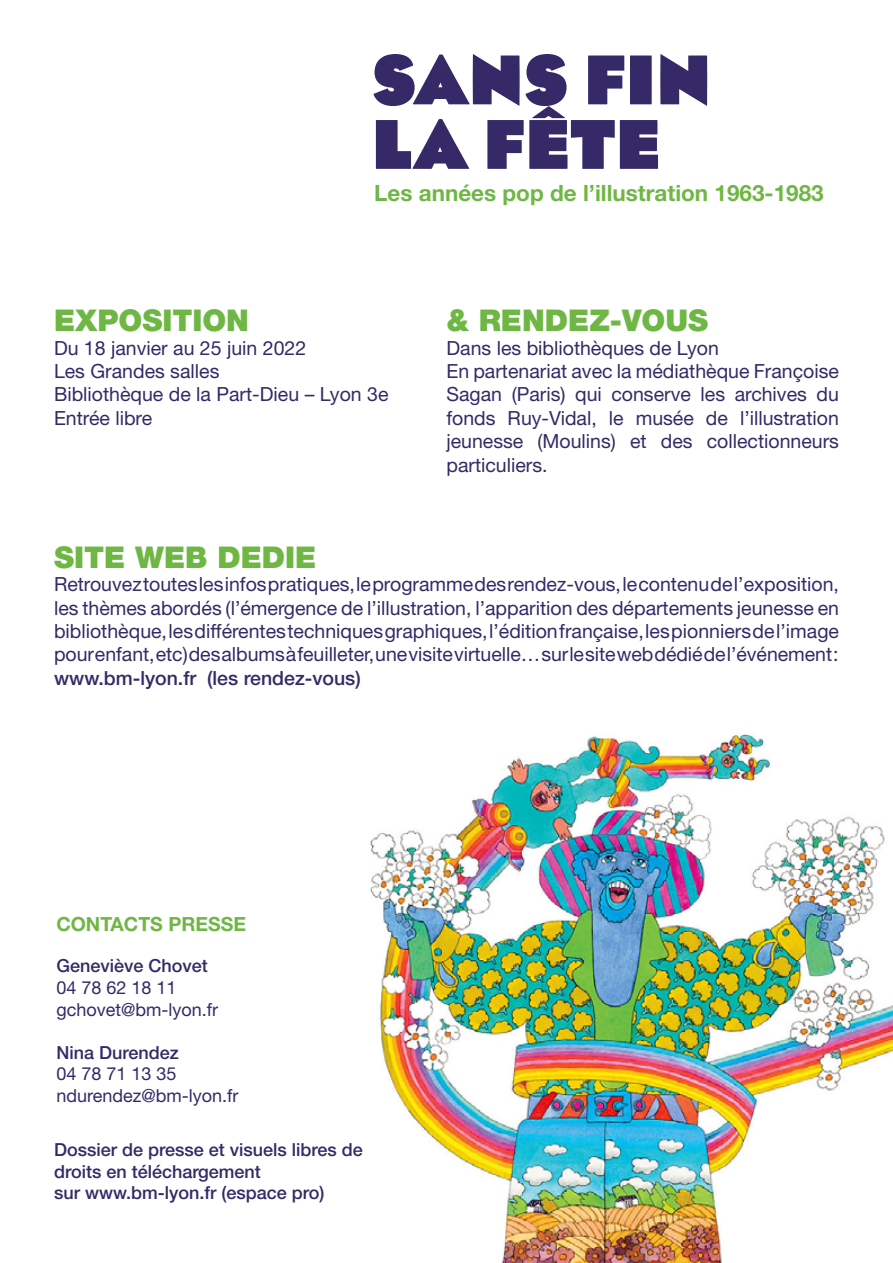
<style>
.page{position:relative;width:893px;height:1263px;background:#fff}
.page>*{position:absolute;margin:0;border:0;box-sizing:border-box;transform-origin:0 0}
.t1{font:900 72px/64.5px "Eagle";color:#352967}
.t2{font:30px "Helvetica Neue LT 95 Blk";color:#6fb744}
.t3{font:22.5px "Helvetica Neue LT 75 Bd";color:#6fb744}
.t4{font:19.5px/23.4px "Helvetica Neue LT 55 Rm";color:#352967}
.t5{font:19.5px "Helvetica Neue LT 65 Md";color:#352967}
.t6{font:19.5px "Helvetica Neue LT 75 Bd";color:#6fb744}
.t7{font:18px/21.6px "Helvetica Neue LT 65 Md";color:#352967}
.t8{font:18px/21.6px "Helvetica Neue LT 55 Rm";color:#352967}
</style>
<div class="page">
<img style="left:370px;top:734px;width:523px;height:529px">
<h1 class="t1" style="left:372px;top:48px;width:341px">SANS FIN<br>LA FÊTE</h1>
<p class="t3" style="left:374px;top:179px;width:451px">Les années pop de l’illustration 1963-1983</p>
<h2 class="t2" style="left:54px;top:302px;width:197px">EXPOSITION</h2>
<p class="t4" style="left:54px;top:336px;width:336px">Du 18 janvier au 25 juin 2022<br>Les Grandes salles<br>Bibliothèque de la Part-Dieu – Lyon 3e<br>Entrée libre</p>
<h2 class="t2" style="left:446px;top:302px;width:263px">&amp; RENDEZ-VOUS</h2>
<p class="t4" style="left:446px;top:336px;width:394px">Dans les bibliothèques de Lyon<br>En partenariat avec la médiathèque Françoise Sagan (Paris) qui conserve les archives du fonds Ruy-Vidal, le musée de l’illustration jeunesse (Moulins) et des collectionneurs particuliers.</p>
<h2 class="t2" style="left:54px;top:539px;width:264px">SITE WEB DEDIE</h2>
<p class="t4" style="left:54px;top:572px;width:786px;text-align:justify">Retrouvez toutes les infos pratiques, le programme des rendez-vous, le contenu de l’exposition, les thèmes abordés (l’émergence de l’illustration, l’apparition des départements jeunesse en bibliothèque, les différentes techniques graphiques, l’édition française, les pionniers de l’image pour enfant, etc) des albums à feuilleter, une visite virtuelle… sur le site web dédié de l’événement :</p>
<p class="t5" style="left:54px;top:666px;width:308px">www.bm-lyon.fr (les rendez-vous)</p>
<p class="t6" style="left:56px;top:912px;width:191px">CONTACTS PRESSE</p>
<p class="t7" style="left:56px;top:955px;width:153px">Geneviève Chovet</p>
<p class="t8" style="left:56px;top:976px;width:163px">04 78 62 18 11 gchovet@bm-lyon.fr</p>
<p class="t7" style="left:56px;top:1041px;width:124px">Nina Durendez</p>
<p class="t8" style="left:56px;top:1063px;width:184px">04 78 71 13 35 ndurendez@bm-lyon.fr</p>
<p class="t7" style="left:54px;top:1139px;width:310px">Dossier de presse et visuels libres de droits en téléchargement<br>sur www.bm-lyon.fr (espace pro)</p>
</div>
